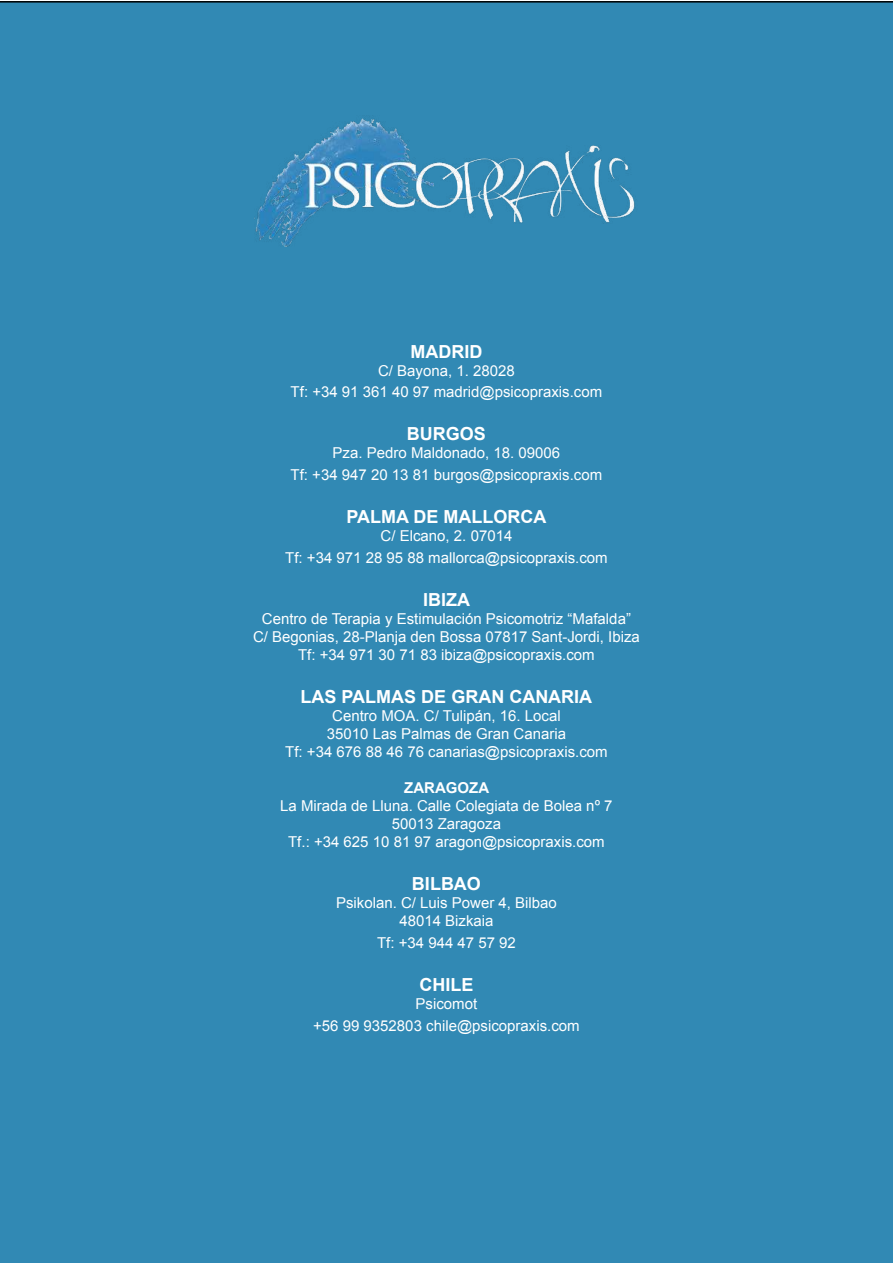
<style>
.page{position:relative;width:893px;height:1263px;background:#fff}
.page>*{position:absolute;margin:0;border:0;box-sizing:border-box;transform-origin:0 0}
.t1{font:700 18px "Arial";color:#fff}
.t2{font:15px/18px "Arial";color:#fff;text-align:center}
.t3{font:700 15px "Arial";color:#fff}
</style>
<div class="page">
<div style="left:0;top:1px;width:893px;height:1262px;background:#3189b4"></div>
<img style="left:242px;top:116px;width:409px;height:131px">
<p class="t1" style="left:410px;top:339px;width:73px">MADRID</p>
<p class="t2" style="left:291px;top:360px;width:313px;line-height:21.6px">C/ Bayona, 1. 28028<br>Tf: +34 91 361 40 97 madrid@psicopraxis.com</p>
<p class="t1" style="left:407px;top:422px;width:81px">BURGOS</p>
<p class="t2" style="left:291px;top:442px;width:313px;line-height:21.6px">Pza. Pedro Maldonado, 18. 09006<br>Tf: +34 947 20 13 81 burgos@psicopraxis.com</p>
<p class="t1" style="left:346px;top:505px;width:201px">PALMA DE MALLORCA</p>
<p class="t2" style="left:285px;top:525px;width:324px;line-height:21.6px">C/ Elcano, 2. 07014<br>Tf: +34 971 28 95 88 mallorca@psicopraxis.com</p>
<p class="t1" style="left:423px;top:588px;width:48px">IBIZA</p>
<p class="t2" style="left:253px;top:610px;width:388px">Centro de Terapia y Estimulación Psicomotriz “Mafalda”<br>C/ Begonias, 28-Planja den Bossa 07817 Sant-Jordi, Ibiza<br>Tf: +34 971 30 71 83 ibiza@psicopraxis.com</p>
<p class="t1" style="left:301px;top:685px;width:293px">LAS PALMAS DE GRAN CANARIA</p>
<p class="t2" style="left:285px;top:707px;width:324px">Centro MOA. C/ Tulipán, 16. Local<br>35010 Las Palmas de Gran Canaria<br>Tf: +34 676 88 46 76 canarias@psicopraxis.com</p>
<p class="t3" style="left:404px;top:778px;width:86px">ZARAGOZA</p>
<p class="t2" style="left:280px;top:797px;width:334px">La Mirada de Lluna. Calle Colegiata de Bolea nº 7<br>50013 Zaragoza<br>Tf.: +34 625 10 81 97 aragon@psicopraxis.com</p>
<p class="t1" style="left:412px;top:872px;width:70px">BILBAO</p>
<p class="t2" style="left:336px;top:894px;width:222px">Psikolan. C/ Luis Power 4, Bilbao<br>48014 Bizkaia</p>
<p class="t2" style="left:377px;top:934px;width:140px">Tf: +34 944 47 57 92</p>
<p class="t1" style="left:419px;top:973px;width:55px">CHILE</p>
<p class="t2" style="left:313px;top:993px;width:268px;line-height:21.6px">Psicomot<br>+56 99 9352803 chile@psicopraxis.com</p>
</div>
